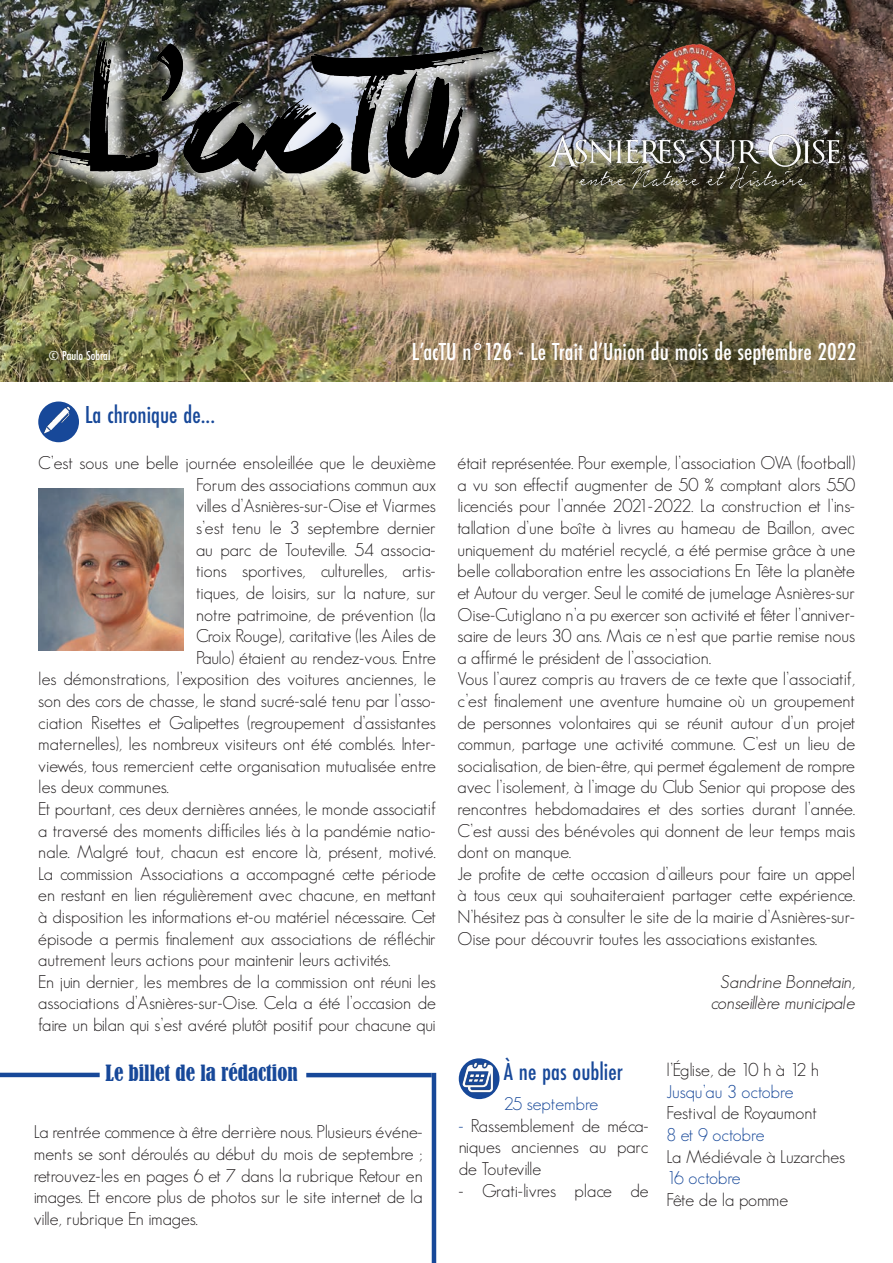
<style>
.page{position:relative;width:893px;height:1263px;background:#fff}
.page>*{position:absolute;margin:0;border:0;box-sizing:border-box;transform-origin:0 0}
.t1{font:500 25.5px "Futura PT Cond";color:#fff}
.TEXTE{font:500 25.5px "Futura PT Cond";color:#174899}
.Titre{font:500 25.5px "Futura PT Cond";color:#174899}
.TEXTE-2{font:condensed 21px "Bernard";color:#174899}
.TEXTE-3{font:300 18px/21.6px "Geosans";color:#231f20;text-align:justify}
.TEXTE-4{font:300 18px "Geosans";color:#174899}
.TEXTE-5{font:italic 300 18px "Geosans";color:#231f20}
.TEXTE-6{font:300 18px "Geosans";letter-spacing:-.025em;color:#231f20}
.t2{font:500 13.5px "Futura PT Cond";color:#fff}
.s1{color:#174899}
</style>
<div class="page">
<img style="left:0;top:0;width:893px;height:382px">
<div style="left:45px;top:36px;width:477px;height:164px;background:#fff;opacity:.75"></div>
<img style="left:49px;top:39px;width:490px;height:138px">
<img style="left:539px;top:39px;width:315px;height:153px">
<div style="left:38px;top:401px;width:41px;height:41px;background:#174899;border-radius:50%"></div>
<img style="left:38px;top:401px;width:39px;height:39px">
<div style="left:459px;top:1058px;width:40px;height:41px;background:#174899;border-radius:50%"></div>
<img style="left:459px;top:1058px;width:40px;height:38px">
<img style="left:38px;top:489px;width:145px;height:162px">
<hr style="left:0;top:1073px;width:100px;height:4px;background:#174899">
<hr style="left:306px;top:1073px;width:126px;height:4px;background:#174899">
<hr style="left:432px;top:1073px;width:4px;height:190px;background:#174899">
<p class="t2" style="left:49px;top:348px;width:63px">© Paulo Sobral</p>
<h1 class="t1" style="left:412px;top:336px;width:446px">L’acTU n°126 - Le Trait d’Union du mois de septembre 2022</h1>
<p class="TEXTE" style="left:85px;top:400px;width:132px">La chronique de...</p>
<p class="TEXTE-3" style="left:38px;top:452px;width:399px">C’est sous une belle journée ensoleillée que le deuxième</p>
<p class="TEXTE-3" style="left:196px;top:474px;width:241px">Forum des associations commun aux</p>
<p class="TEXTE-3" style="left:196px;top:495px;width:241px">villes d’Asnières-sur-Oise et Viarmes</p>
<p class="TEXTE-3" style="left:196px;top:517px;width:241px">s’est tenu le 3 septembre dernier</p>
<p class="TEXTE-3" style="left:196px;top:539px;width:241px">au parc de Touteville. 54 associa-</p>
<p class="TEXTE-3" style="left:196px;top:560px;width:241px">tions sportives, culturelles, artis-</p>
<p class="TEXTE-3" style="left:196px;top:582px;width:241px">tiques, de loisirs, sur la nature, sur</p>
<p class="TEXTE-3" style="left:196px;top:603px;width:241px">notre patrimoine, de prévention (la</p>
<p class="TEXTE-3" style="left:196px;top:625px;width:241px">Croix Rouge), caritative (les Ailes de</p>
<p class="TEXTE-3" style="left:196px;top:647px;width:241px">Paulo) étaient au rendez-vous. Entre</p>
<p class="TEXTE-3" style="left:38px;top:668px;width:399px">les démonstrations, l’exposition des voitures anciennes, le</p>
<p class="TEXTE-3" style="left:38px;top:690px;width:399px">son des cors de chasse, le stand sucré-salé tenu par l’asso-</p>
<p class="TEXTE-3" style="left:38px;top:711px;width:399px">ciation Risettes et Galipettes (regroupement d’assistantes</p>
<p class="TEXTE-3" style="left:38px;top:733px;width:399px">maternelles), les nombreux visiteurs ont été comblés. Inter-</p>
<p class="TEXTE-3" style="left:38px;top:755px;width:399px">viewés, tous remercient cette organisation mutualisée entre</p>
<p class="TEXTE-3" style="left:38px;top:776px;width:132px">les deux communes.</p>
<p class="TEXTE-3" style="left:38px;top:798px;width:399px">Et pourtant, ces deux dernières années, le monde associatif a traversé des moments difficiles liés à la pandémie natio&shy;nale. Malgré tout, chacun est encore là, présent, motivé.<br>La commission Associations a accompagné cette période en restant en lien régulièrement avec chacune, en mettant à disposition les informations et-ou matériel nécessaire. Cet épisode a permis finalement aux associations de réfléchir autrement leurs actions pour maintenir leurs activités.</p>
<p class="TEXTE-3" style="left:38px;top:971px;width:399px">En juin dernier, les membres de la commission ont réuni les associations d’Asnières-sur-Oise. Cela a été l’occasion de faire un bilan qui s’est avéré plutôt positif pour chacune qui</p>
<p class="TEXTE-2" style="left:105px;top:1061px;width:194px">Le billet de la rédaction</p>
<p class="TEXTE-3" style="left:34px;top:1121px;width:391px">La rentrée commence à être derrière nous. Plusieurs événe&shy;ments se sont déroulés au début du mois de septembre ; retrouvez-les en pages 6 et 7 dans la rubrique Retour en images. Et encore plus de photos sur le site internet de la ville, rubrique En images.</p>
<p class="TEXTE-3" style="left:458px;top:452px;width:399px">était représentée. Pour exemple, l’association OVA (football) a vu son effectif augmenter de 50 % comptant alors 550 licenciés pour l’année 2021-2022. La construction et l’ins&shy;tallation d’une boîte à livres au hameau de Baillon, avec uniquement du matériel recyclé, a été permise grâce à une belle collaboration entre les associations En Tête la planète et Autour du verger. Seul le comité de jumelage Asnières-sur Oise-Cutiglano n’a pu exercer son activité et fêter l’anniver&shy;saire de leurs 30 ans. Mais ce n’est que partie remise nous a affirmé le président de l’association.</p>
<p class="TEXTE-3" style="left:458px;top:668px;width:399px">Vous l’aurez compris au travers de ce texte que l’associatif, c’est finalement une aventure humaine où un groupement de personnes volontaires qui se réunit autour d’un projet commun, partage une activité commune. C’est un lieu de socialisation, de bien-être, qui permet également de rompre avec l’isolement, à l’image du Club Senior qui propose des rencontres hebdomadaires et des sorties durant l’année.<br>C’est aussi des bénévoles qui donnent de leur temps mais dont on manque.</p>
<p class="TEXTE-3" style="left:458px;top:863px;width:399px">Je profite de cette occasion d’ailleurs pour faire un appel à tous ceux qui souhaiteraient partager cette expérience.<br>N’hésitez pas à consulter le site de la mairie d’Asnières-sur-Oise pour découvrir toutes les associations existantes.</p>
<p class="TEXTE-5" style="left:721px;top:971px;width:136px">Sandrine Bonnetain,</p>
<p class="TEXTE-5" style="left:711px;top:993px;width:145px">conseillère municipale</p>
<p class="Titre" style="left:504px;top:1057px;width:120px">À ne pas oublier</p>
<p class="TEXTE-4" style="left:504px;top:1094px;width:96px">25 septembre</p>
<p class="TEXTE-3" style="left:459px;top:1115px;width:191px"><span class="s1">-</span> Rassemblement de méca&shy;niques anciennes au parc de Touteville</p>
<p class="TEXTE-3" style="left:459px;top:1179px;width:191px">- Grati-livres place de</p>
<p class="TEXTE-6" style="left:667px;top:1060px;width:154px">l’Église, de 10 h à 12 h</p>
<p class="TEXTE-4" style="left:667px;top:1081px;width:128px">Jusqu’au 3 octobre</p>
<p class="TEXTE-3" style="left:667px;top:1102px;width:152px">Festival de Royaumont</p>
<p class="TEXTE-4" style="left:667px;top:1125px;width:99px">8 et 9 octobre</p>
<p class="TEXTE-3" style="left:667px;top:1145px;width:180px">La Médiévale à Luzarches</p>
<p class="TEXTE-4" style="left:667px;top:1168px;width:76px">16 octobre</p>
<p class="TEXTE-3" style="left:667px;top:1189px;width:123px">Fête de la pomme</p>
</div>
